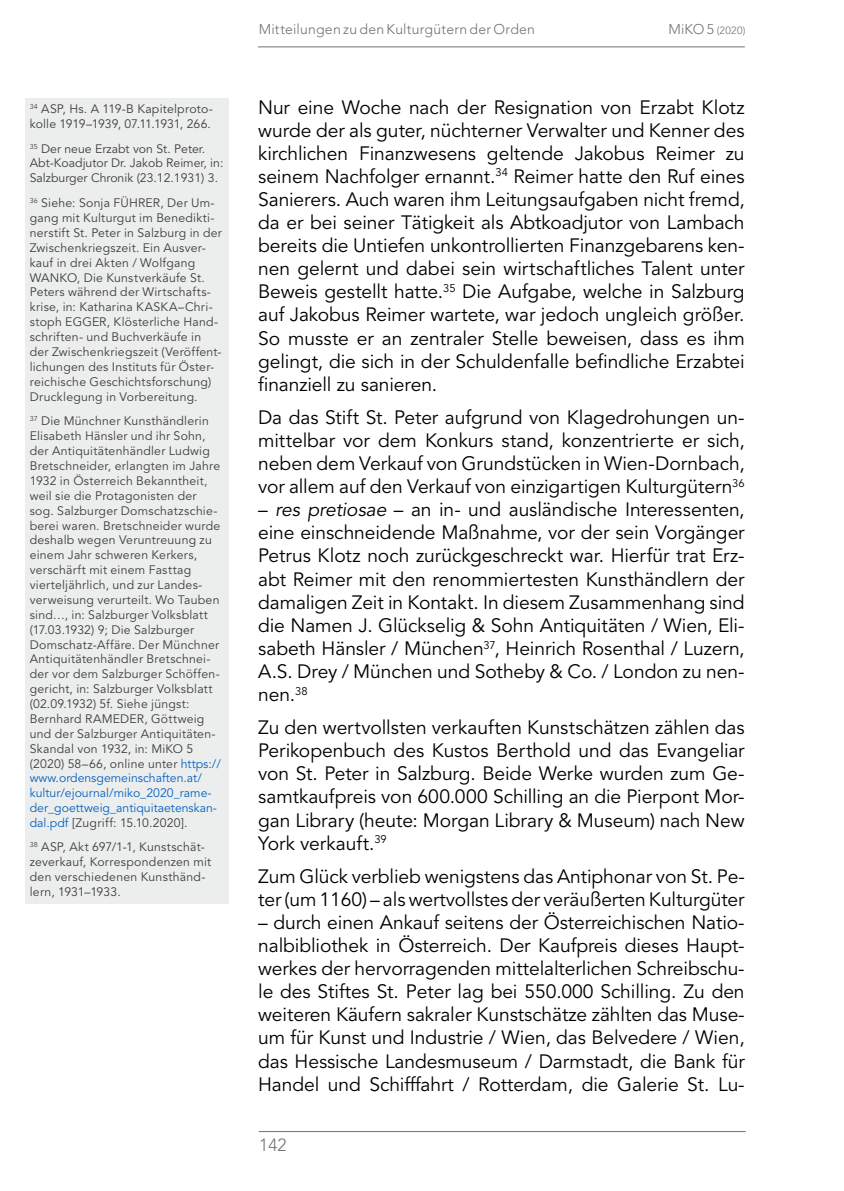
<style>
.page{position:relative;width:844px;height:1191px;background:#fff}
.page>*{position:absolute;margin:0;border:0;box-sizing:border-box;transform-origin:0 0}
.t1{font:19.25px/23.1px "Avenir LT Std";letter-spacing:-.005em;color:#000;text-align:justify}
.t2{font:300 17.5px "Avenir LT Std";color:#707172}
.t3{font:300 14px "Avenir LT Std";letter-spacing:.02em;color:#707172}
.t4{font:12.25px/14.9px "Avenir LT Std";letter-spacing:.02em;color:#3e3d40}
.t5{font:12.25px/14.9px "Avenir LT Std";color:#3e3d40}
.t6{font:300 10.5px "Avenir LT Std";color:#707172}
.s1{color:#0563c1}
.s2{font-size:14px}
.s3{font-style:italic}
</style>
<div class="page">
<hr style="left:258px;top:47px;width:486px;height:1px;background:#707172">
<hr style="left:259px;top:1131px;width:486px;height:1px;background:#707172">
<div style="left:25px;top:99px;width:203px;height:805px;background:#eceded"></div>
<p class="t4" style="left:30px;top:102px;width:184px"><sup>34</sup> ASP, Hs. A 119-B Kapitelproto&shy;kolle 1919–1939, 07.11.1931, 266.</p>
<p class="t5" style="left:30px;top:141px;width:195px"><sup>35</sup> Der neue Erzabt von St. Peter.<br>Abt-Koadjutor Dr. Jakob Reimer, in:<br>Salzburger Chronik (23.12.1931) 3.</p>
<p class="t4" style="left:30px;top:196px;width:194px"><sup>36</sup> Siehe: Sonja FÜHRER, Der Um&shy;gang mit Kulturgut im Benedikti&shy;nerstift St. Peter in Salzburg in der Zwischenkriegszeit. Ein Ausver&shy;kauf in drei Akten / Wolfgang WANKO, Die Kunstverkäufe St.<br>Peters während der Wirtschafts&shy;krise, in: Katharina KASKA–Chri&shy;stoph EGGER, Klösterliche Hand&shy;schriften- und Buchverkäufe in der Zwischenkriegszeit (Veröffent&shy;lichungen des Instituts für Öster&shy;reichische Geschichtsforschung)<br>Drucklegung in Vorbereitung.</p>
<p class="t4" style="left:30px;top:414px;width:193px"><sup>37</sup> Die Münchner Kunsthändlerin Elisabeth Hänsler und ihr Sohn, der Antiquitätenhändler Ludwig Bretschneider, erlangten im Jahre 1932 in Österreich Bekanntheit, weil sie die Protagonisten der sog. Salzburger Domschatzschie&shy;berei waren. Bretschneider wurde deshalb wegen Veruntreuung zu einem Jahr schweren Kerkers, verschärft mit einem Fasttag vierteljährlich, und zur Landes&shy;verweisung verurteilt. Wo Tauben sind…, in: Salzburger Volksblatt (17.03.1932) 9; Die Salzburger Domschatz-Affäre. Der Münchner Antiquitätenhändler Bretschnei&shy;der vor dem Salzburger Schöffen&shy;gericht, in: Salzburger Volksblatt (02.09.1932) 5f. Siehe jüngst:<br>Bernhard RAMEDER, Göttweig und der Salzburger Antiquitäten-Skandal von 1932, in: MiKO 5 (2020) 58–66, online unter <span class="s1">https:// www.ordensgemeinschaften.at/ kultur/ejournal/miko_2020_rame&shy;der_goettweig_antiquitaetenskan&shy;dal.pdf</span> [Zugriff: 15.10.2020].</p>
<p class="t4" style="left:30px;top:840px;width:183px"><sup>38</sup> ASP, Akt 697/1-1, Kunstschät&shy;zeverkauf, Korrespondenzen mit den verschiedenen Kunsthänd&shy;lern, 1931–1933.</p>
<p class="t3" style="left:259px;top:21px;width:278px">Mitteilungen zu den Kulturgütern der Orden</p>
<p class="t6" style="left:668px;top:24px;width:79px"><span class="s2">MiKO 5</span> (2020)</p>
<p class="t1" style="left:258px;top:96px;width:488px">Nur eine Woche nach der Resignation von Erzabt Klotz wurde der als guter, nüchterner Verwalter und Kenner des kirchlichen Finanzwesens geltende Jakobus Reimer zu seinem Nachfolger ernannt.<sup>34</sup> Reimer hatte den Ruf eines Sanierers. Auch waren ihm Leitungsaufgaben nicht fremd, da er bei seiner Tätigkeit als Abtkoadjutor von Lambach bereits die Untiefen unkontrollierten Finanzgebarens ken&shy;nen gelernt und dabei sein wirtschaftliches Talent unter Beweis gestellt hatte.<sup>35</sup> Die Aufgabe, welche in Salzburg auf Jakobus Reimer wartete, war jedoch ungleich größer.<br>So musste er an zentraler Stelle beweisen, dass es ihm gelingt, die sich in der Schuldenfalle befindliche Erzabtei finanziell zu sanieren.</p>
<p class="t1" style="left:258px;top:406px;width:488px">Da das Stift St. Peter aufgrund von Klagedrohungen un&shy;mittelbar vor dem Konkurs stand, konzentrierte er sich, neben dem Verkauf von Grundstücken in Wien-Dornbach, vor allem auf den Verkauf von einzigartigen Kulturgütern<sup>36</sup></p>
<p class="t1" style="left:258px;top:498px;width:488px">– <span class="s3">res pretiosae</span> – an in- und ausländische Interessenten, eine einschneidende Maßnahme, vor der sein Vorgänger Petrus Klotz noch zurückgeschreckt war. Hierfür trat Erz&shy;abt Reimer mit den renommiertesten Kunsthändlern der damaligen Zeit in Kontakt. In diesem Zusammenhang sind die Namen J. Glückselig &amp; Sohn Antiquitäten / Wien, Eli&shy;sabeth Hänsler / München<sup>37</sup>, Heinrich Rosenthal / Luzern, A.S. Drey / München und Sotheby &amp; Co. / London zu nen&shy;nen.<sup>38</sup></p>
<p class="t1" style="left:258px;top:716px;width:488px">Zu den wertvollsten verkauften Kunstschätzen zählen das Perikopenbuch des Kustos Berthold und das Evangeliar von St. Peter in Salzburg. Beide Werke wurden zum Ge&shy;samtkaufpreis von 600.000 Schilling an die Pierpont Mor&shy;gan Library (heute: Morgan Library &amp; Museum) nach New York verkauft.<sup>39</sup></p>
<p class="t1" style="left:258px;top:865px;width:488px">Zum Glück verblieb wenigstens das Antiphonar von St. Pe&shy;ter (um 1160) – als wertvollstes der veräußerten Kulturgüter</p>
<p class="t1" style="left:258px;top:911px;width:488px">– durch einen Ankauf seitens der Österreichischen Natio&shy;nalbibliothek in Österreich. Der Kaufpreis dieses Haupt&shy;werkes der hervorragenden mittelalterlichen Schreibschu&shy;le des Stiftes St. Peter lag bei 550.000 Schilling. Zu den weiteren Käufern sakraler Kunstschätze zählten das Muse&shy;um für Kunst und Industrie / Wien, das Belvedere / Wien, das Hessische Landesmuseum / Darmstadt, die Bank für Handel und Schifffahrt / Rotterdam, die Galerie St. Lu-</p>
<p class="t2" style="left:259px;top:1134px;width:29px">142</p>
</div>
